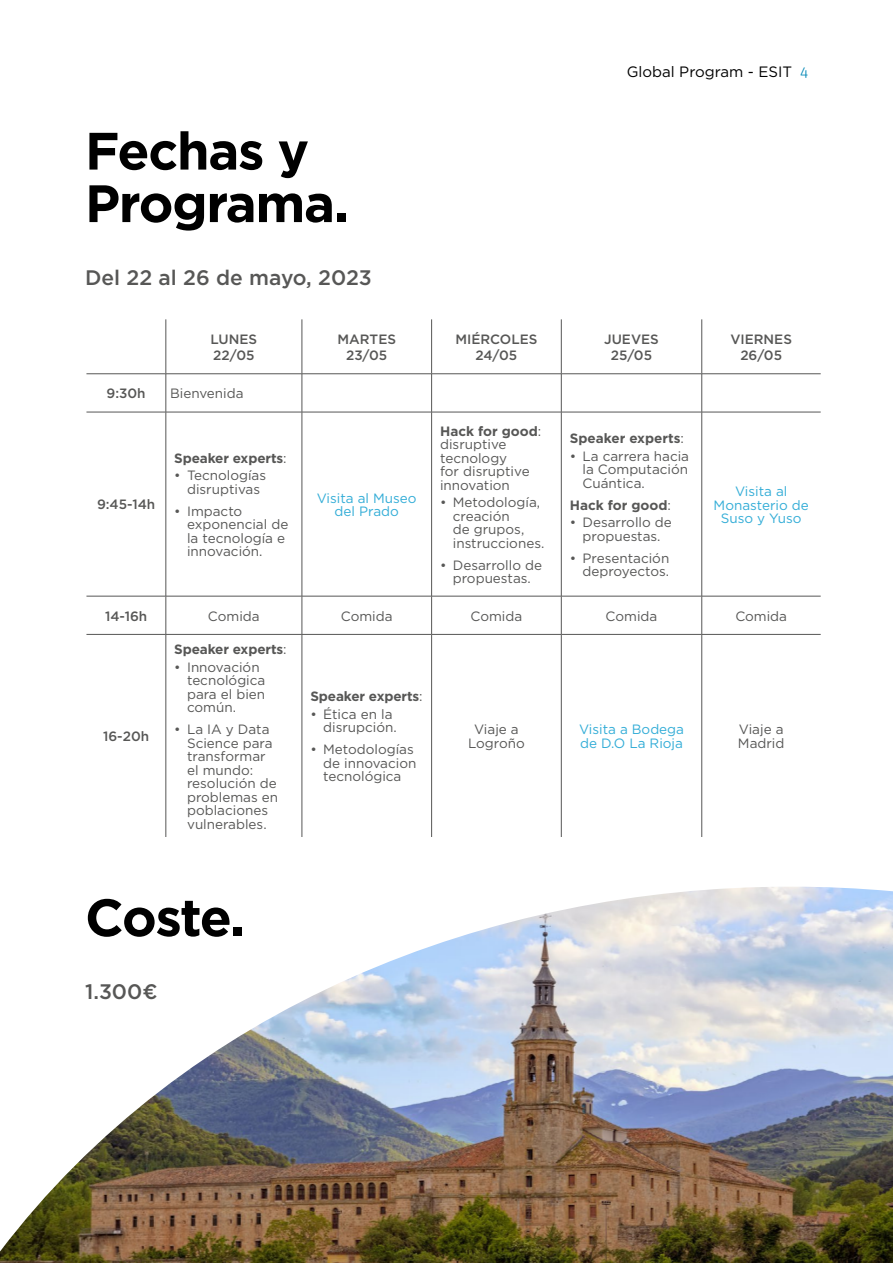
<style>
.page{position:relative;width:893px;height:1263px;background:#fff}
.page>*{position:absolute;margin:0;border:0;box-sizing:border-box;transform-origin:0 0}
.t1{font:700 52.5px/52.5px "Gotham";letter-spacing:-.025em;color:#000}
.t2{font:500 21px "Gotham";color:#575756}
.t3{font:15px "Gotham";color:#000}
.t4{font:13.5px/13.5px "Gotham";color:#575756}
.t5{font:500 13.5px/16.5px "Gotham";color:#575756;text-align:center}
.t6{font:13.5px/13.5px "Gotham";color:#33add7;text-align:center}
.t7{font:700 13.5px "Gotham";letter-spacing:-.01em;color:#575756}
.s1{font-family:"Unit OT";font-weight:300;color:#0087b6}
.s2{font-weight:400}
.s3{font-weight:700}
</style>
<div class="page">
<hr style="left:166px;top:319px;width:1px;height:55px;background:#575756">
<hr style="left:302px;top:319px;width:1px;height:55px;background:#575756">
<hr style="left:431px;top:319px;width:1px;height:55px;background:#575756">
<hr style="left:561px;top:319px;width:1px;height:55px;background:#575756">
<hr style="left:701px;top:319px;width:1px;height:55px;background:#575756">
<hr style="left:86px;top:373px;width:80px;height:1px;background:#575756">
<hr style="left:166px;top:373px;width:136px;height:1px;background:#575756">
<hr style="left:166px;top:374px;width:1px;height:38px;background:#575756">
<hr style="left:302px;top:373px;width:130px;height:1px;background:#575756">
<hr style="left:302px;top:374px;width:1px;height:38px;background:#575756">
<hr style="left:432px;top:373px;width:129px;height:1px;background:#575756">
<hr style="left:431px;top:374px;width:1px;height:38px;background:#575756">
<hr style="left:561px;top:373px;width:141px;height:1px;background:#575756">
<hr style="left:561px;top:374px;width:1px;height:38px;background:#575756">
<hr style="left:702px;top:373px;width:119px;height:1px;background:#575756">
<hr style="left:701px;top:374px;width:1px;height:38px;background:#575756">
<hr style="left:86px;top:412px;width:80px;height:1px;background:#575756">
<hr style="left:166px;top:412px;width:136px;height:1px;background:#575756">
<hr style="left:166px;top:412px;width:1px;height:184px;background:#575756">
<hr style="left:302px;top:412px;width:130px;height:1px;background:#575756">
<hr style="left:302px;top:412px;width:1px;height:184px;background:#575756">
<hr style="left:432px;top:412px;width:129px;height:1px;background:#575756">
<hr style="left:431px;top:412px;width:1px;height:184px;background:#575756">
<hr style="left:561px;top:412px;width:141px;height:1px;background:#575756">
<hr style="left:561px;top:412px;width:1px;height:184px;background:#575756">
<hr style="left:702px;top:412px;width:119px;height:1px;background:#575756">
<hr style="left:701px;top:412px;width:1px;height:184px;background:#575756">
<hr style="left:86px;top:596px;width:80px;height:1px;background:#575756">
<hr style="left:166px;top:596px;width:136px;height:1px;background:#575756">
<hr style="left:166px;top:596px;width:1px;height:38px;background:#575756">
<hr style="left:302px;top:596px;width:130px;height:1px;background:#575756">
<hr style="left:302px;top:596px;width:1px;height:38px;background:#575756">
<hr style="left:432px;top:596px;width:129px;height:1px;background:#575756">
<hr style="left:431px;top:596px;width:1px;height:38px;background:#575756">
<hr style="left:561px;top:596px;width:141px;height:1px;background:#575756">
<hr style="left:561px;top:596px;width:1px;height:38px;background:#575756">
<hr style="left:702px;top:596px;width:119px;height:1px;background:#575756">
<hr style="left:701px;top:596px;width:1px;height:38px;background:#575756">
<hr style="left:86px;top:634px;width:80px;height:1px;background:#575756">
<hr style="left:166px;top:634px;width:136px;height:1px;background:#575756">
<hr style="left:166px;top:635px;width:1px;height:202px;background:#575756">
<hr style="left:302px;top:634px;width:130px;height:1px;background:#575756">
<hr style="left:302px;top:635px;width:1px;height:202px;background:#575756">
<hr style="left:432px;top:634px;width:129px;height:1px;background:#575756">
<hr style="left:431px;top:635px;width:1px;height:202px;background:#575756">
<hr style="left:561px;top:634px;width:141px;height:1px;background:#575756">
<hr style="left:561px;top:635px;width:1px;height:202px;background:#575756">
<hr style="left:702px;top:634px;width:119px;height:1px;background:#575756">
<hr style="left:701px;top:635px;width:1px;height:202px;background:#575756">
<img style="left:0;top:887px;width:893px;height:376px">
<h1 class="t1" style="left:85px;top:124px;width:265px">Fechas y<br>Programa.</h1>
<h2 class="t2" style="left:85px;top:264px;width:288px">Del 22 al 26 de mayo, 2023</h2>
<p class="t3" style="left:627px;top:62px;width:183px">Global Program - ESIT <span class="s1">4</span></p>
<p class="t5" style="left:211px;top:330px;width:48px;text-align:left">LUNES<br>22/05</p>
<p class="t5" style="left:337px;top:330px;width:60px">MARTES<br>23/05</p>
<p class="t5" style="left:455px;top:330px;width:84px">MIÉRCOLES<br>24/05</p>
<p class="t5" style="left:604px;top:330px;width:56px">JUEVES<br>25/05</p>
<p class="t5" style="left:730px;top:330px;width:63px">VIERNES<br>26/05</p>
<p class="t5" style="left:107px;top:385px;width:41px">9:30h</p>
<p class="t4" style="left:170px;top:386px;width:75px">Bienvenida</p>
<p class="t5" style="left:97px;top:496px;width:60px">9:45-14h</p>
<p class="t7" style="left:174px;top:449px;width:114px">Speaker experts<span class="s2">:</span></p>
<p class="t4" style="left:174px;top:468px;width:93px;text-align:center">• Tecnologías disruptivas</p>
<p class="t4" style="left:187px;top:504px;width:103px;text-indent:-13px">• Impacto exponencial de la tecnología e innovación.</p>
<p class="t6" style="left:317px;top:491px;width:101px">Visita al Museo del Prado</p>
<p class="t4" style="left:440px;top:424px;width:103px"><span class="s3">Hack for good</span>: disruptive tecnology<br>for disruptive innovation</p>
<p class="t4" style="left:453px;top:496px;width:93px;text-indent:-13px">• Metodología, creación<br>de grupos, instrucciones.</p>
<p class="t4" style="left:440px;top:558px;width:104px;text-align:center">• Desarrollo de propuestas.</p>
<p class="t7" style="left:570px;top:429px;width:116px">Speaker experts<span class="s2">:</span></p>
<p class="t4" style="left:582px;top:449px;width:108px;text-align:justify;text-indent:-13px">• La carrera hacia la Computación Cuántica.</p>
<p class="t7" style="left:570px;top:496px;width:103px">Hack for good<span class="s2">:</span></p>
<p class="t4" style="left:570px;top:515px;width:104px;text-align:center">• Desarrollo de propuestas.</p>
<p class="t4" style="left:570px;top:551px;width:101px;text-align:right">• Presentación deproyectos.</p>
<p class="t6" style="left:714px;top:484px;width:97px">Visita al<br>Monasterio de<br>Suso y Yuso</p>
<p class="t5" style="left:105px;top:607px;width:44px">14-16h</p>
<p class="t4" style="left:208px;top:609px;width:53px">Comida</p>
<p class="t4" style="left:341px;top:609px;width:53px">Comida</p>
<p class="t4" style="left:471px;top:609px;width:53px">Comida</p>
<p class="t4" style="left:606px;top:609px;width:53px">Comida</p>
<p class="t4" style="left:735px;top:609px;width:53px">Comida</p>
<p class="t5" style="left:103px;top:728px;width:48px">16-20h</p>
<p class="t7" style="left:174px;top:640px;width:114px">Speaker experts<span class="s2">:</span></p>
<p class="t4" style="left:187px;top:660px;width:80px;text-indent:-13px">• Innovación tecnológica para el bien común.</p>
<p class="t4" style="left:187px;top:722px;width:93px;text-indent:-13px">• La IA y Data<br>Science para transformar el mundo: resolución de problemas en poblaciones vulnerables.</p>
<p class="t7" style="left:310px;top:687px;width:114px">Speaker experts<span class="s2">:</span></p>
<p class="t4" style="left:323px;top:707px;width:75px;text-indent:-13px">• Ética en la disrupción.</p>
<p class="t4" style="left:323px;top:742px;width:95px;text-indent:-13px">• Metodologías de innovacion tecnológica</p>
<h1 class="t1" style="left:85px;top:891px;width:162px">Coste.</h1>
<h2 class="t2" style="left:85px;top:978px;width:74px">1.300€</h2>
<p class="t4" style="left:468px;top:722px;width:58px;text-align:center">Viaje a<br>Logroño</p>
<p class="t6" style="left:579px;top:722px;width:107px;text-align:left">Visita a Bodega de D.O La Rioja</p>
<p class="t4" style="left:738px;top:722px;width:48px">Viaje a<br>Madrid</p>
</div>
